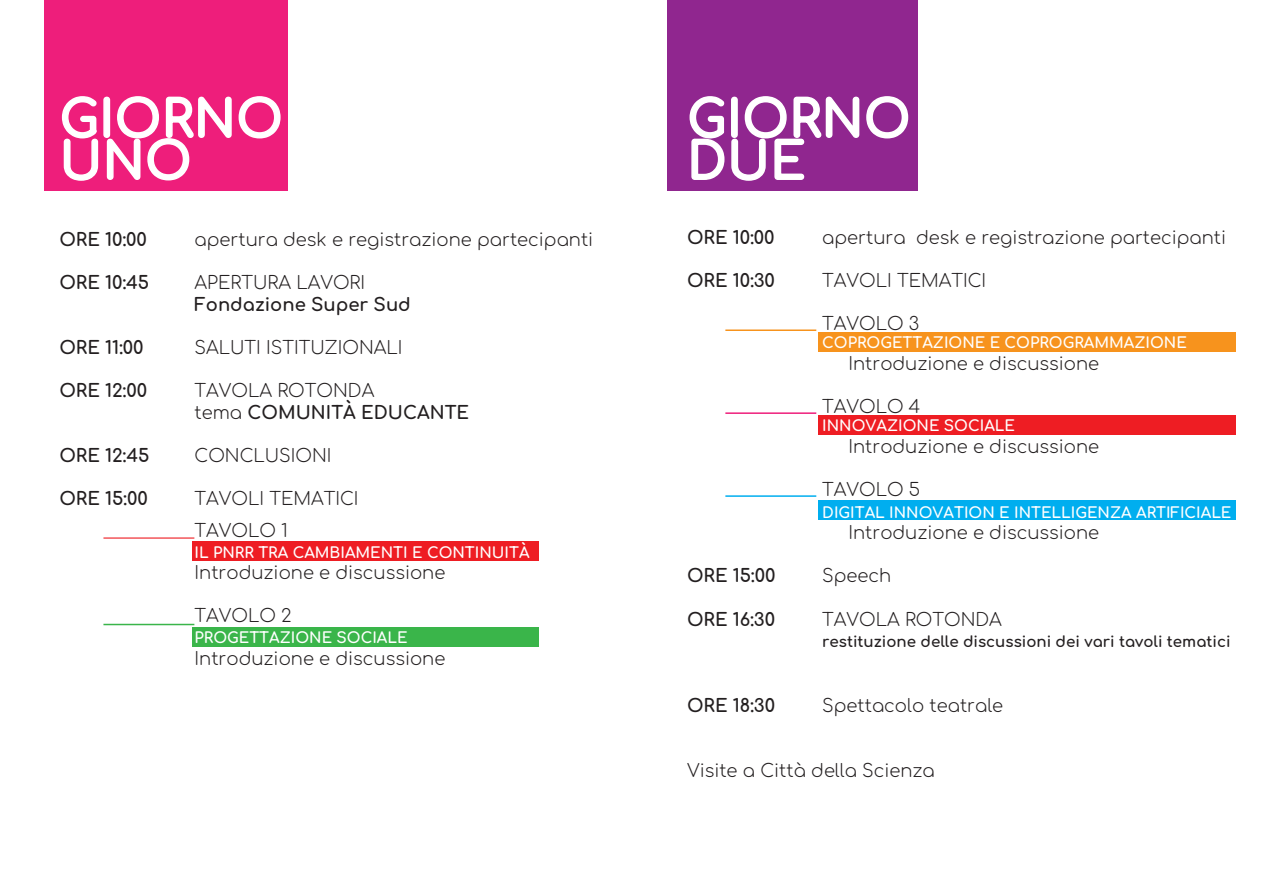
<style>
.page{position:relative;width:1263px;height:893px;background:#fff}
.page>*{position:absolute;margin:0;border:0;box-sizing:border-box;transform-origin:0 0}
.t1{font:51px/42px "Comfortaa";color:#fff}
.t2{font:18px/21.6px "Comfortaa";color:#231f20}
.t3{font:15px "Comfortaa";color:#fff}
.t4{font:15px "Comfortaa";color:#231f20}
</style>
<div class="page">
<div style="left:44px;top:0;width:244px;height:191px;background:#ee1e7b"></div>
<div style="left:668px;top:0;width:250px;height:191px;background:#90268f"></div>
<hr style="left:103px;top:537px;width:91px;height:2px;background:#ee1d23">
<hr style="left:103px;top:624px;width:91px;height:1px;background:#3ab54a">
<hr style="left:725px;top:329px;width:91px;height:2px;background:#f7931d">
<hr style="left:725px;top:412px;width:91px;height:2px;background:#ee1e7b">
<hr style="left:725px;top:495px;width:91px;height:2px;background:#00aeef">
<div style="left:193px;top:542px;width:346px;height:19px;background:#ee1d23"></div>
<div style="left:193px;top:628px;width:346px;height:19px;background:#3ab54a"></div>
<div style="left:818px;top:332px;width:418px;height:19px;background:#f7931d"></div>
<div style="left:818px;top:500px;width:418px;height:19px;background:#00aeef"></div>
<div style="left:818px;top:415px;width:418px;height:19px;background:#ee1d23"></div>
<svg style="left:689px;top:96px;width:220px;height:85px"></svg>
<svg style="left:61px;top:96px;width:220px;height:85px"></svg>
<h1 class="t1" style="left:59px;top:91px;width:225px">GIORNO<br>UNO</h1>
<p class="t2" style="left:59px;top:226px;width:89px">ORE 10:00</p>
<p class="t2" style="left:195px;top:226px;width:400px">apertura desk e registrazione partecipanti</p>
<p class="t2" style="left:59px;top:269px;width:91px">ORE 10:45</p>
<p class="t2" style="left:195px;top:269px;width:218px">APERTURA LAVORI<br>Fondazione Super Sud</p>
<p class="t2" style="left:59px;top:334px;width:86px">ORE 11:00</p>
<p class="t2" style="left:195px;top:334px;width:209px">SALUTI ISTITUZIONALI</p>
<p class="t2" style="left:59px;top:377px;width:89px">ORE 12:00</p>
<p class="t2" style="left:195px;top:377px;width:276px">TAVOLA ROTONDA<br>tema COMUNITÀ EDUCANTE</p>
<p class="t2" style="left:59px;top:442px;width:92px">ORE 12:45</p>
<p class="t2" style="left:195px;top:442px;width:138px">CONCLUSIONI</p>
<p class="t2" style="left:59px;top:485px;width:90px">ORE 15:00</p>
<p class="t2" style="left:195px;top:480px;width:166px;line-height:31.5px">TAVOLI TEMATICI<br>TAVOLO 1</p>
<p class="t3" style="left:195px;top:539px;width:336px">IL PNRR TRA CAMBIAMENTI E CONTINUITÀ</p>
<p class="t2" style="left:195px;top:560px;width:252px">Introduzione e discussione</p>
<p class="t2" style="left:195px;top:603px;width:99px">TAVOLO 2</p>
<p class="t3" style="left:195px;top:624px;width:215px">PROGETTAZIONE SOCIALE</p>
<p class="t2" style="left:195px;top:645px;width:252px">Introduzione e discussione</p>
<h1 class="t1" style="left:687px;top:91px;width:225px">GIORNO<br>DUE</h1>
<p class="t2" style="left:687px;top:224px;width:89px">ORE 10:00</p>
<p class="t2" style="left:822px;top:224px;width:405px">apertura desk e registrazione partecipanti</p>
<p class="t2" style="left:687px;top:268px;width:90px">ORE 10:30</p>
<p class="t2" style="left:822px;top:268px;width:166px">TAVOLI TEMATICI</p>
<p class="t2" style="left:822px;top:311px;width:99px">TAVOLO 3</p>
<p class="t3" style="left:822px;top:329px;width:366px">COPROGETTAZIONE E COPROGRAMMAZIONE</p>
<p class="t2" style="left:848px;top:350px;width:252px">Introduzione e discussione</p>
<p class="t2" style="left:822px;top:394px;width:100px">TAVOLO 4</p>
<p class="t3" style="left:822px;top:412px;width:194px">INNOVAZIONE SOCIALE</p>
<p class="t2" style="left:848px;top:433px;width:252px">Introduzione e discussione</p>
<p class="t2" style="left:822px;top:476px;width:99px">TAVOLO 5</p>
<p class="t3" style="left:822px;top:499px;width:411px">DIGITAL INNOVATION E INTELLIGENZA ARTIFICIALE</p>
<p class="t2" style="left:848px;top:520px;width:252px">Introduzione e discussione</p>
<p class="t2" style="left:687px;top:563px;width:90px">ORE 15:00</p>
<p class="t2" style="left:822px;top:563px;width:71px">Speech</p>
<p class="t2" style="left:687px;top:606px;width:90px">ORE 16:30</p>
<p class="t2" style="left:822px;top:606px;width:181px">TAVOLA ROTONDA</p>
<p class="t4" style="left:822px;top:628px;width:410px">restituzione delle discussioni dei vari tavoli tematici</p>
<p class="t2" style="left:687px;top:692px;width:90px">ORE 18:30</p>
<p class="t2" style="left:822px;top:692px;width:182px">Spettacolo teatrale</p>
<p class="t2" style="left:687px;top:757px;width:249px">Visite a Città della Scienza</p>
</div>
